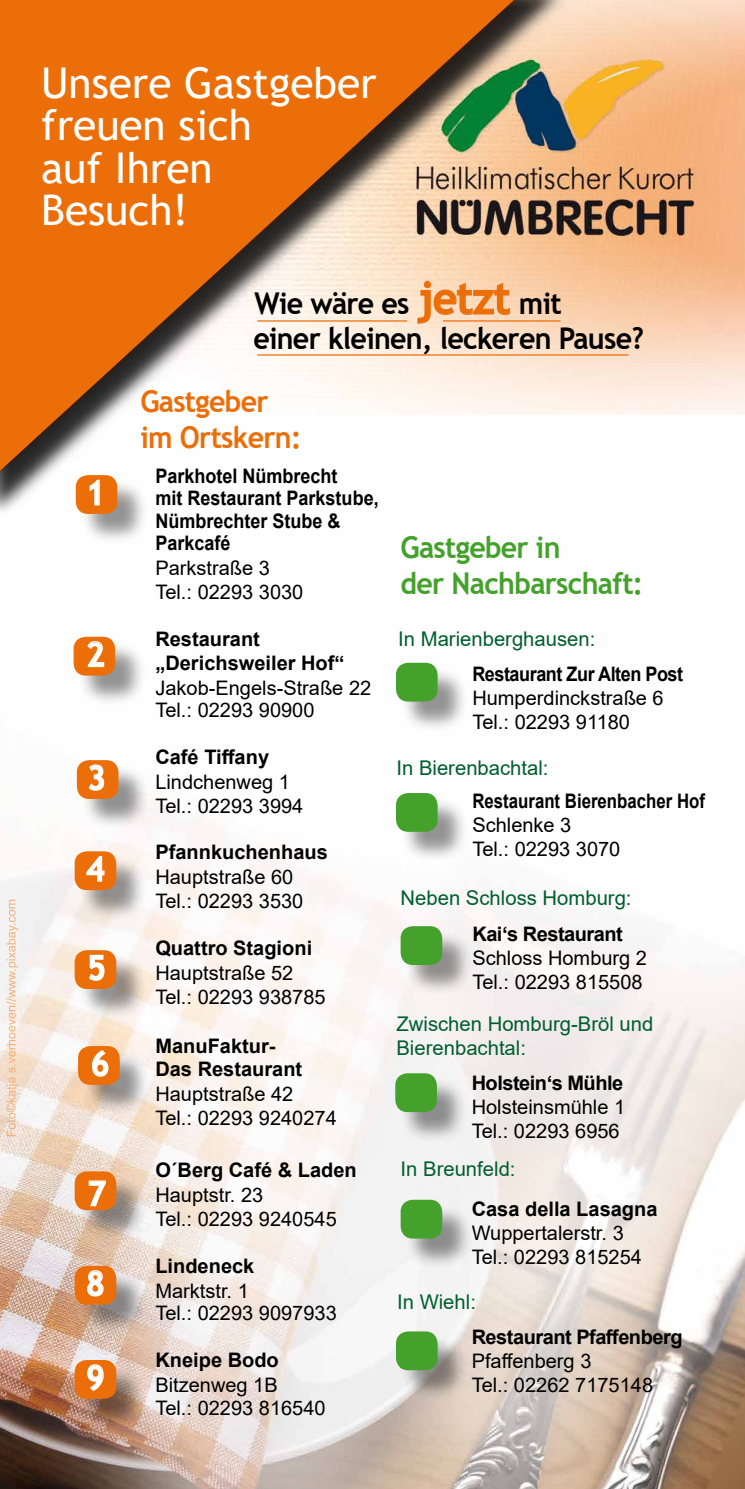
<style>
.page{position:relative;width:745px;height:1489px;background:#fff}
.page>*{position:absolute;margin:0;border:0;box-sizing:border-box;transform-origin:0 0}
.t1{font:42.25px/42.2px "Trebuchet MS";color:#fff}
.t2{font:700 34px "Trebuchet MS";color:#fff;scale:.95 1}
.t3{font:700 30px/35px "Trebuchet MS";letter-spacing:-.025em;color:#000;scale:.95 1}
.t4{font:700 30px/36px "Trebuchet MS";letter-spacing:-.025em;color:#44a12b;scale:.95 1}
.t5{font:700 30px/36px "Trebuchet MS";letter-spacing:-.025em;color:#eb6e08;scale:.95 1}
.t6{font:20.25px/24.2px "Arial";color:#005e2d}
.t7{font:20px/24px "Arial";color:#000}
.t8{font:700 20px/24px "Arial";color:#000}
.t9{font:700 20px/22.5px "Arial";color:#000;scale:.9 1}
.t10{font:700 20px "Arial";letter-spacing:-.025em;color:#000}
.t11{font:700 20px "Arial";color:#000;scale:.84 1}
.t12{font:700 20px "Arial";letter-spacing:-.025em;color:#000;scale:.9 1}
.s1{font-size:45px;color:#eb6e08}
</style>
<div class="page">
<img style="left:0;top:0;width:744px;height:1488px">
<div style="left:0;top:0;width:565px;height:518px;background:#000;opacity:.75"></div>
<svg style="left:0;top:0;width:513px;height:471px;fill:#eb6e08"></svg>
<div style="left:79px;top:479px;width:69px;height:65px;background:#000;opacity:.42"></div>
<div style="left:76px;top:475px;width:41px;height:39px;background:#eb6e08;border-radius:12px"></div>
<div style="left:77px;top:640px;width:69px;height:66px;background:#000;opacity:.42"></div>
<div style="left:73px;top:636px;width:42px;height:39px;background:#eb6e08;border-radius:12px"></div>
<div style="left:78px;top:855px;width:69px;height:65px;background:#000;opacity:.42"></div>
<div style="left:75px;top:851px;width:41px;height:39px;background:#eb6e08;border-radius:12px"></div>
<div style="left:82px;top:1049px;width:68px;height:66px;background:#000;opacity:.42"></div>
<div style="left:78px;top:1046px;width:42px;height:38px;background:#eb6e08;border-radius:12px"></div>
<div style="left:81px;top:763px;width:68px;height:66px;background:#000;opacity:.42"></div>
<div style="left:77px;top:760px;width:41px;height:39px;background:#eb6e08;border-radius:12px"></div>
<div style="left:78px;top:953px;width:69px;height:66px;background:#000;opacity:.42"></div>
<div style="left:75px;top:950px;width:41px;height:38px;background:#eb6e08;border-radius:12px"></div>
<div style="left:78px;top:1175px;width:69px;height:65px;background:#000;opacity:.42"></div>
<div style="left:75px;top:1171px;width:41px;height:39px;background:#eb6e08;border-radius:12px"></div>
<div style="left:399px;top:796px;width:69px;height:66px;background:#000;opacity:.42"></div>
<div style="left:396px;top:793px;width:41px;height:38px;background:#44a12b;border-radius:12px"></div>
<div style="left:78px;top:1269px;width:69px;height:66px;background:#000;opacity:.42"></div>
<div style="left:75px;top:1265px;width:41px;height:39px;background:#eb6e08;border-radius:12px"></div>
<div style="left:78px;top:1363px;width:69px;height:66px;background:#000;opacity:.42"></div>
<div style="left:75px;top:1359px;width:41px;height:39px;background:#eb6e08;border-radius:12px"></div>
<svg style="left:89px;top:479px;width:11px;height:27px"></svg>
<svg style="left:87px;top:641px;width:18px;height:26px"></svg>
<svg style="left:88px;top:764px;width:17px;height:27px"></svg>
<svg style="left:86px;top:855px;width:19px;height:27px"></svg>
<svg style="left:89px;top:954px;width:16px;height:27px"></svg>
<svg style="left:92px;top:1050px;width:17px;height:27px"></svg>
<svg style="left:88px;top:1180px;width:18px;height:26px"></svg>
<svg style="left:87px;top:1270px;width:17px;height:26px"></svg>
<svg style="left:87px;top:1364px;width:17px;height:27px"></svg>
<svg style="left:6px;top:899px;width:12px;height:237px"></svg>
<div style="left:399px;top:666px;width:69px;height:66px;background:#000;opacity:.42"></div>
<div style="left:396px;top:662px;width:41px;height:39px;background:#44a12b;border-radius:12px"></div>
<div style="left:404px;top:929px;width:68px;height:66px;background:#000;opacity:.42"></div>
<div style="left:400px;top:926px;width:42px;height:38px;background:#44a12b;border-radius:12px"></div>
<div style="left:399px;top:1076px;width:68px;height:66px;background:#000;opacity:.42"></div>
<div style="left:395px;top:1073px;width:41px;height:38px;background:#44a12b;border-radius:12px"></div>
<div style="left:404px;top:1203px;width:68px;height:66px;background:#000;opacity:.42"></div>
<div style="left:400px;top:1199px;width:42px;height:39px;background:#44a12b;border-radius:12px"></div>
<div style="left:399px;top:1334px;width:69px;height:66px;background:#000;opacity:.42"></div>
<div style="left:396px;top:1331px;width:41px;height:39px;background:#44a12b;border-radius:12px"></div>
<svg style="left:417px;top:281px;width:92px;height:43px;background:#f8cba4"></svg>
<hr style="left:257px;top:354px;width:371px;height:1px;background:#eb6e08">
<hr style="left:257px;top:320px;width:150px;height:1px;background:#eb6e08">
<hr style="left:442px;top:320px;width:118px;height:1px;background:#eb6e08">
<h1 class="t1" style="left:41px;top:61px;width:337px">Unsere Gastgeber freuen sich<br>auf Ihren<br>Besuch!</h1>
<h3 class="t3" style="left:253px;top:286px;width:412px">Wie wäre es <span class="s1">jetzt</span> mit<br>einer kleinen, leckeren Pause?</h3>
<h2 class="t2" style="left:86px;top:471px;width:21px">1</h2>
<h2 class="t2" style="left:86px;top:633px;width:21px">2</h2>
<h2 class="t2" style="left:87px;top:756px;width:21px">3</h2>
<h2 class="t2" style="left:86px;top:847px;width:21px">4</h2>
<h2 class="t2" style="left:87px;top:946px;width:21px">5</h2>
<h2 class="t2" style="left:90px;top:1042px;width:21px">6</h2>
<h2 class="t2" style="left:87px;top:1172px;width:21px">7</h2>
<h2 class="t2" style="left:86px;top:1262px;width:21px">8</h2>
<h2 class="t2" style="left:86px;top:1356px;width:21px">9</h2>
<h3 class="t5" style="left:140px;top:383px;width:171px">Gastgeber im Ortskern:</h3>
<p class="t9" style="left:155px;top:464px;width:249px">Parkhotel Nümbrecht<br>mit Restaurant Parkstube,<br>Nümbrechter Stube &amp;<br>Parkcafé</p>
<p class="t7" style="left:155px;top:556px;width:149px">Parkstraße 3<br>Tel.: 02293 3030</p>
<p class="t8" style="left:155px;top:626px;width:190px">Restaurant „Derichsweiler Hof“</p>
<p class="t7" style="left:155px;top:676px;width:217px;line-height:22.5px">Jakob-Engels-Straße 22<br>Tel.: 02293 90900</p>
<p class="t8" style="left:155px;top:744px;width:115px">Café Tiffany</p>
<p class="t7" style="left:155px;top:769px;width:149px">Lindchenweg 1<br>Tel.: 02293 3994</p>
<p class="t8" style="left:155px;top:840px;width:174px">Pfannkuchenhaus</p>
<p class="t7" style="left:155px;top:865px;width:149px">Hauptstraße 60<br>Tel.: 02293 3530</p>
<p class="t8" style="left:155px;top:935px;width:158px">Quattro Stagioni</p>
<p class="t7" style="left:155px;top:960px;width:172px">Hauptstraße 52<br>Tel.: 02293 938785</p>
<p class="t8" style="left:155px;top:1035px;width:148px;line-height:22.5px">ManuFaktur-<br>Das Restaurant</p>
<p class="t7" style="left:155px;top:1081px;width:183px">Hauptstraße 42<br>Tel.: 02293 9240274</p>
<p class="t8" style="left:155px;top:1158px;width:203px">O´Berg Café &amp; Laden</p>
<p class="t7" style="left:155px;top:1183px;width:183px">Hauptstr. 23<br>Tel.: 02293 9240545</p>
<p class="t8" style="left:155px;top:1253px;width:100px">Lindeneck</p>
<p class="t7" style="left:155px;top:1279px;width:183px;line-height:22.5px">Marktstr. 1<br>Tel.: 02293 9097933</p>
<p class="t8" style="left:155px;top:1347px;width:125px">Kneipe Bodo</p>
<p class="t7" style="left:155px;top:1373px;width:172px;line-height:22.5px">Bitzenweg 1B<br>Tel.: 02293 816540</p>
<h3 class="t4" style="left:400px;top:529px;width:257px">Gastgeber in<br>der Nachbarschaft:</h3>
<p class="t6" style="left:398px;top:626px;width:198px">In Marienberghausen:</p>
<p class="t12" style="left:472px;top:660px;width:235px">Restaurant Zur Alten Post</p>
<p class="t7" style="left:472px;top:686px;width:193px">Humperdinckstraße 6<br>Tel.: 02293 91180</p>
<p class="t6" style="left:396px;top:756px;width:153px">In Bierenbachtal:</p>
<p class="t11" style="left:472px;top:787px;width:278px">Restaurant Bierenbacher Hof</p>
<p class="t7" style="left:472px;top:813px;width:149px">Schlenke 3<br>Tel.: 02293 3070</p>
<p class="t6" style="left:400px;top:885px;width:232px">Neben Schloss Homburg:</p>
<p class="t10" style="left:472px;top:920px;width:152px">Kai‘s Restaurant</p>
<p class="t7" style="left:472px;top:946px;width:176px">Schloss Homburg 2<br>Tel.: 02293 815508</p>
<p class="t6" style="left:396px;top:1011px;width:258px">Zwischen Homburg-Bröl und<br>Bierenbachtal:</p>
<p class="t10" style="left:471px;top:1068px;width:153px">Holstein‘s Mühle</p>
<p class="t7" style="left:471px;top:1094px;width:155px">Holsteinsmühle 1<br>Tel.: 02293 6956</p>
<p class="t6" style="left:400px;top:1156px;width:116px">In Breunfeld:</p>
<p class="t8" style="left:471px;top:1197px;width:187px">Casa della Lasagna</p>
<p class="t7" style="left:471px;top:1220px;width:172px">Wuppertalerstr. 3<br>Tel.: 02293 815254</p>
<p class="t6" style="left:397px;top:1289px;width:80px">In Wiehl:</p>
<p class="t10" style="left:471px;top:1322px;width:212px">Restaurant Pfaffenberg</p>
<p class="t7" style="left:471px;top:1348px;width:183px">Pfaffenberg 3<br>Tel.: 02262 7175148</p>
</div>
